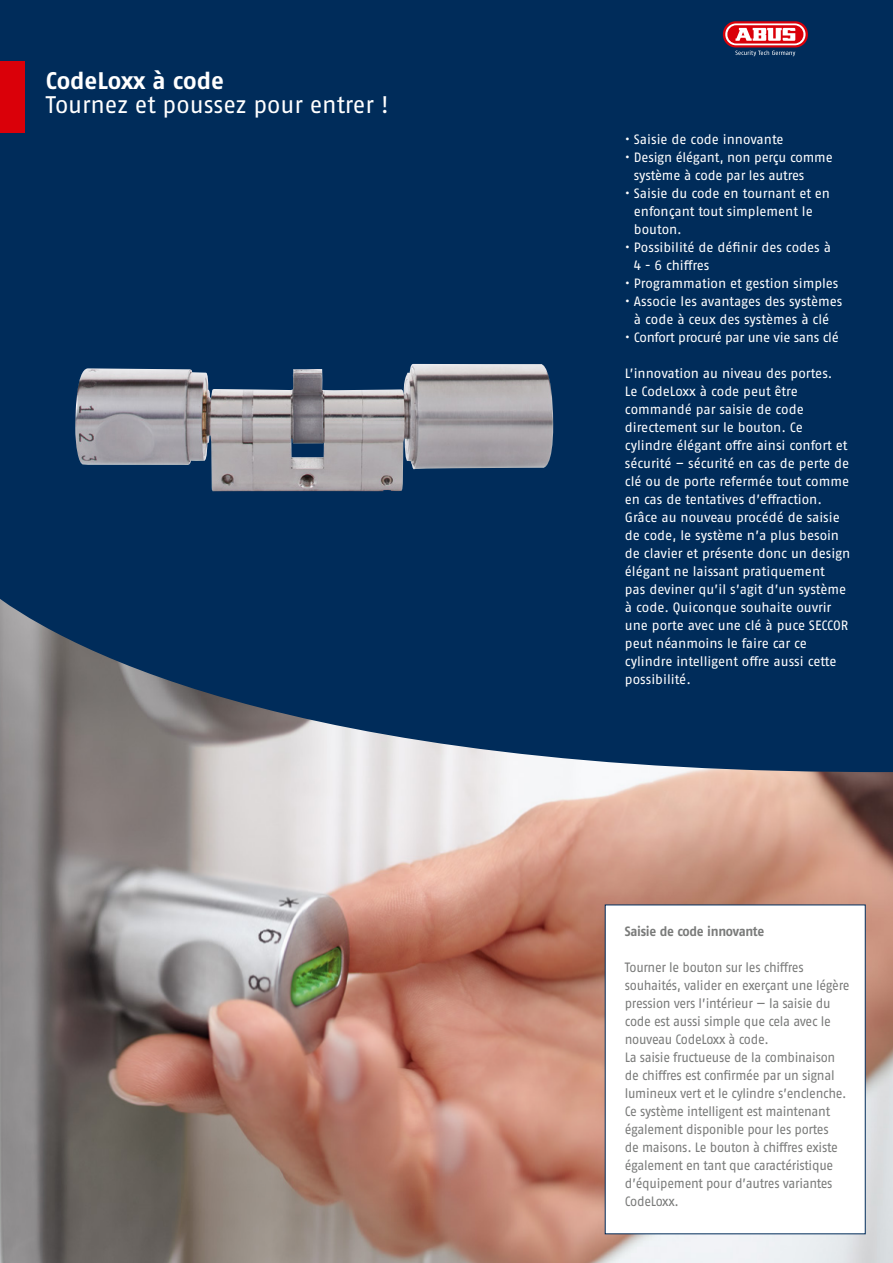
<style>
.page{position:relative;width:893px;height:1263px;background:#fff}
.page>*{position:absolute;margin:0;border:0;box-sizing:border-box;transform-origin:0 0}
.t1{font:24px "ABUS Fago Pro";letter-spacing:-.005em;color:#fff}
.t2{font:700 24px "ABUS Fago Pro";color:#fff}
.t3{font:13.5px/18px "ABUS Fago Pro";letter-spacing:-.005em;color:#fff}
.t4{font:13.5px/18px "ABUS Fago Pro";letter-spacing:-.02em;color:#7a7b7a;scale:.95 1}
.t5{font:700 13.5px "ABUS Fago Pro";letter-spacing:-.02em;color:#7a7b7a;scale:.95 1}
</style>
<div class="page">
<img style="left:0;top:774px;width:893px;height:489px">
<div style="left:0;top:0;width:893px;height:774px;background:#002c5a"></div>
<div style="left:605px;top:905px;width:260px;height:329px;background:#fff"></div>
<div style="left:0;top:61px;width:25px;height:71px;background:#da0009"></div>
<img style="left:75px;top:364px;width:478px;height:127px">
<svg style="left:723px;top:21px;width:85px;height:27px"></svg>
<svg style="left:725px;top:23px;width:80px;height:22px"></svg>
<svg style="left:727px;top:25px;width:76px;height:19px"></svg>
<svg style="left:735px;top:28px;width:60px;height:13px"></svg>
<svg style="left:735px;top:50px;width:60px;height:6px"></svg>
<h1 class="t2" style="left:46px;top:67px;width:180px">CodeLoxx à code</h1>
<h1 class="t1" style="left:46px;top:91px;width:345px">Tournez et poussez pour entrer !</h1>
<p class="t3" style="left:625px;top:130px;width:160px">• Saisie de code innovante</p>
<p class="t3" style="left:634px;top:148px;width:200px;text-indent:-9px">• Design élégant, non perçu comme système à code par les autres</p>
<p class="t3" style="left:634px;top:184px;width:198px;text-indent:-9px">• Saisie du code en tournant et en enfonçant tout simplement le bouton.</p>
<p class="t3" style="left:634px;top:238px;width:199px;text-indent:-9px">• Possibilité de définir des codes à<br>4 - 6 chiffres</p>
<p class="t3" style="left:625px;top:274px;width:215px">• Programmation et gestion simples</p>
<p class="t3" style="left:625px;top:292px;width:219px;text-align:center">• Associe les avantages des systèmes à code à ceux des systèmes à clé</p>
<p class="t3" style="left:625px;top:328px;width:215px">• Confort procuré par une vie sans clé</p>
<p class="t3" style="left:625px;top:364px;width:227px">L’innovation au niveau des portes.<br>Le CodeLoxx à code peut être commandé par saisie de code directement sur le bouton. Ce cylindre élégant offre ainsi confort et sécurité – sécurité en cas de perte de clé ou de porte refermée tout comme en cas de tentatives d’effraction.<br>Grâce au nouveau procédé de saisie de code, le système n’a plus besoin de clavier et présente donc un design élégant ne laissant pratiquement<br>pas deviner qu’il s’agit d’un système à code. Quiconque souhaite ouvrir une porte avec une clé à puce SECCOR peut néanmoins le faire car ce cylindre intelligent offre aussi cette possibilité.</p>
<p class="t5" style="left:625px;top:923px;width:148px">Saisie de code innovante</p>
<p class="t4" style="left:625px;top:958px;width:238px">Tourner le bouton sur les chiffres souhaités, valider en exerçant une légère pression vers l’intérieur ― la saisie du code est aussi simple que cela avec le nouveau CodeLoxx à code.<br>La saisie fructueuse de la combinaison de chiffres est confirmée par un signal lumineux vert et le cylindre s’enclenche.<br>Ce système intelligent est maintenant également disponible pour les portes<br>de maisons. Le bouton à chiffres existe également en tant que caractéristique d’équipement pour d’autres variantes CodeLoxx.</p>
</div>
